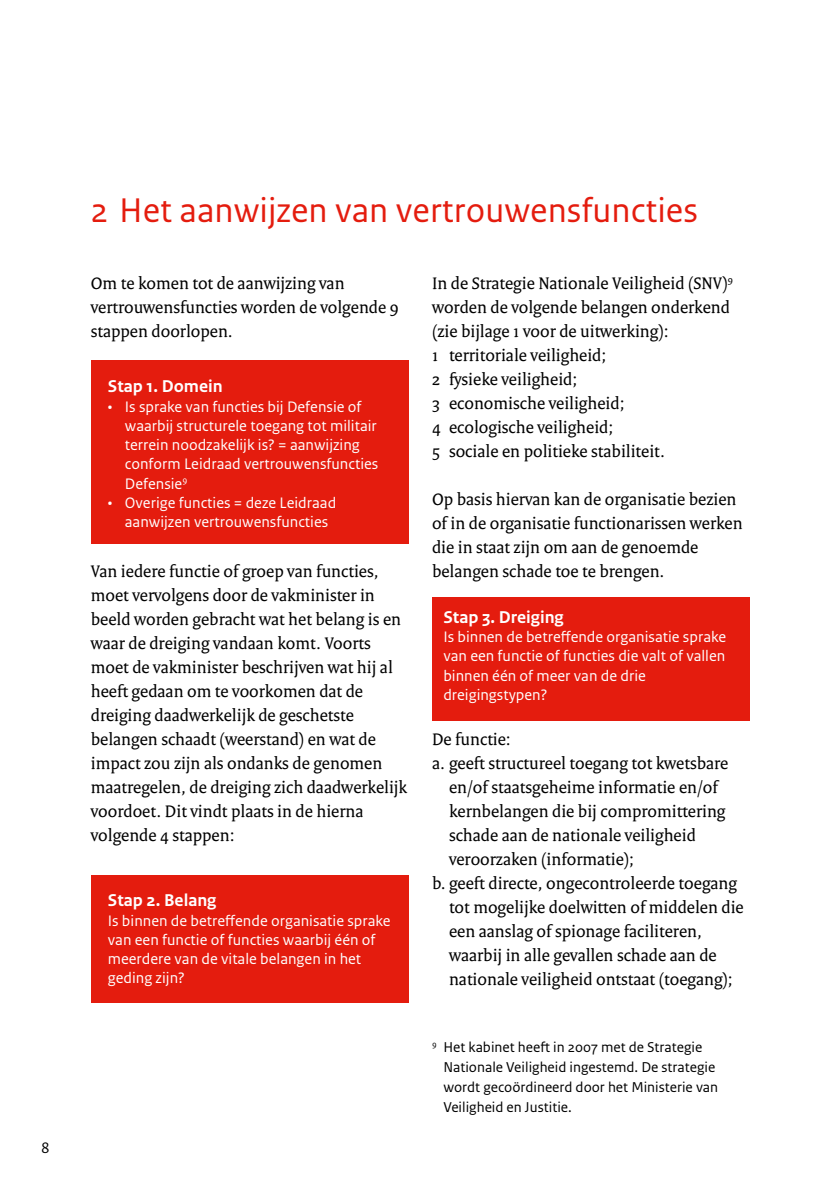
<style>
.page{position:relative;width:840px;height:1191px;background:#fff}
.page>*{position:absolute;margin:0;border:0;box-sizing:border-box;transform-origin:0 0}
.t1{font:36px "Rijksoverheid Sans Text";color:#e41c0e}
.t2{font:18px/24px "Rijksoverheid Serif";color:#000}
.t3{font:700 18px "Rijksoverheid Sans Text";color:#fff}
.t4{font:16px/19.2px "Rijksoverheid Sans Text";color:#fff}
.t5{font:16px "Rijksoverheid Sans Text";color:#000}
.t6{font:15px/20px "Rijksoverheid Sans Text";color:#000}
</style>
<div class="page">
<div style="left:91px;top:361px;width:317px;height:183px;background:#e41c0e"></div>
<div style="left:91px;top:874px;width:317px;height:128px;background:#e41c0e"></div>
<div style="left:432px;top:597px;width:316px;height:124px;background:#e41c0e"></div>
<p class="t5" style="left:41px;top:1138px;width:10px">8</p>
<h1 class="t1" style="left:91px;top:190px;width:608px">2 Het aanwijzen van vertrouwensfuncties</h1>
<p class="t2" style="left:91px;top:271px;width:309px">Om te komen tot de aanwijzing van vertrouwensfuncties worden de volgende 9 stappen doorlopen.</p>
<p class="t3" style="left:108px;top:376px;width:116px">Stap 1. Domein</p>
<p class="t4" style="left:125px;top:397px;width:255px;text-indent:-17px">• Is sprake van functies bij Defensie of waarbij structurele toegang tot militair terrein noodzakelijk is? = aanwijzing conform Leidraad vertrouwensfuncties Defensie<sup>9</sup></p>
<p class="t4" style="left:108px;top:493px;width:230px;text-align:center">• Overige functies = deze Leidraad aanwijzen vertrouwensfuncties</p>
<p class="t2" style="left:91px;top:559px;width:317px">Van iedere functie of groep van functies, moet vervolgens door de vakminister in beeld worden gebracht wat het belang is en waar de dreiging vandaan komt. Voorts moet de vakminister beschrijven wat hij al heeft gedaan om te voorkomen dat de dreiging daadwerkelijk de geschetste belangen schaadt (weerstand) en wat de impact zou zijn als ondanks de genomen maatregelen, de dreiging zich daadwerkelijk voordoet. Dit vindt plaats in de hierna volgende 4 stappen:</p>
<p class="t3" style="left:108px;top:890px;width:110px">Stap 2. Belang</p>
<p class="t4" style="left:108px;top:911px;width:284px">Is binnen de betreffende organisatie sprake van een functie of functies waarbij één of meerdere van de vitale belangen in het geding zijn?</p>
<p class="t2" style="left:432px;top:271px;width:302px">In de Strategie Nationale Veiligheid (SNV)<sup>9 </sup>worden de volgende belangen onderkend (zie bijlage 1 voor de uitwerking):<br>1 territoriale veiligheid;<br>2 fysieke veiligheid;<br>3 economische veiligheid;<br>4 ecologische veiligheid;<br>5 sociale en politieke stabiliteit.</p>
<p class="t2" style="left:432px;top:487px;width:312px">Op basis hiervan kan de organisatie bezien of in de organisatie functionarissen werken die in staat zijn om aan de genoemde belangen schade toe te brengen.</p>
<p class="t3" style="left:443px;top:607px;width:122px">Stap 3. Dreiging</p>
<p class="t4" style="left:443px;top:627px;width:284px">Is binnen de betreffende organisatie sprake van een functie of functies die valt of vallen binnen één of meer van de drie dreigingstypen?</p>
<p class="t2" style="left:432px;top:727px;width:80px">De functie:</p>
<p class="t2" style="left:432px;top:751px;width:298px">a. geeft structureel toegang tot kwetsbare</p>
<p class="t2" style="left:449px;top:775px;width:270px">en/of staatsgeheime informatie en/of</p>
<p class="t2" style="left:449px;top:799px;width:278px">kernbelangen die bij compromittering</p>
<p class="t2" style="left:449px;top:823px;width:248px">schade aan de nationale veiligheid</p>
<p class="t2" style="left:449px;top:847px;width:186px">veroorzaken (informatie);</p>
<p class="t2" style="left:432px;top:871px;width:306px">b. geeft directe, ongecontroleerde toegang</p>
<p class="t2" style="left:449px;top:895px;width:296px">tot mogelijke doelwitten of middelen die</p>
<p class="t2" style="left:449px;top:919px;width:254px">een aanslag of spionage faciliteren,</p>
<p class="t2" style="left:449px;top:943px;width:269px">waarbij in alle gevallen schade aan de</p>
<p class="t2" style="left:449px;top:967px;width:285px">nationale veiligheid ontstaat (toegang);</p>
<p class="t6" style="left:443px;top:1037px;width:276px;text-indent:-11px"><sup>9</sup> Het kabinet heeft in 2007 met de Strategie Nationale Veiligheid ingestemd. De strategie wordt gecoördineerd door het Ministerie van Veiligheid en Justitie.</p>
</div>
